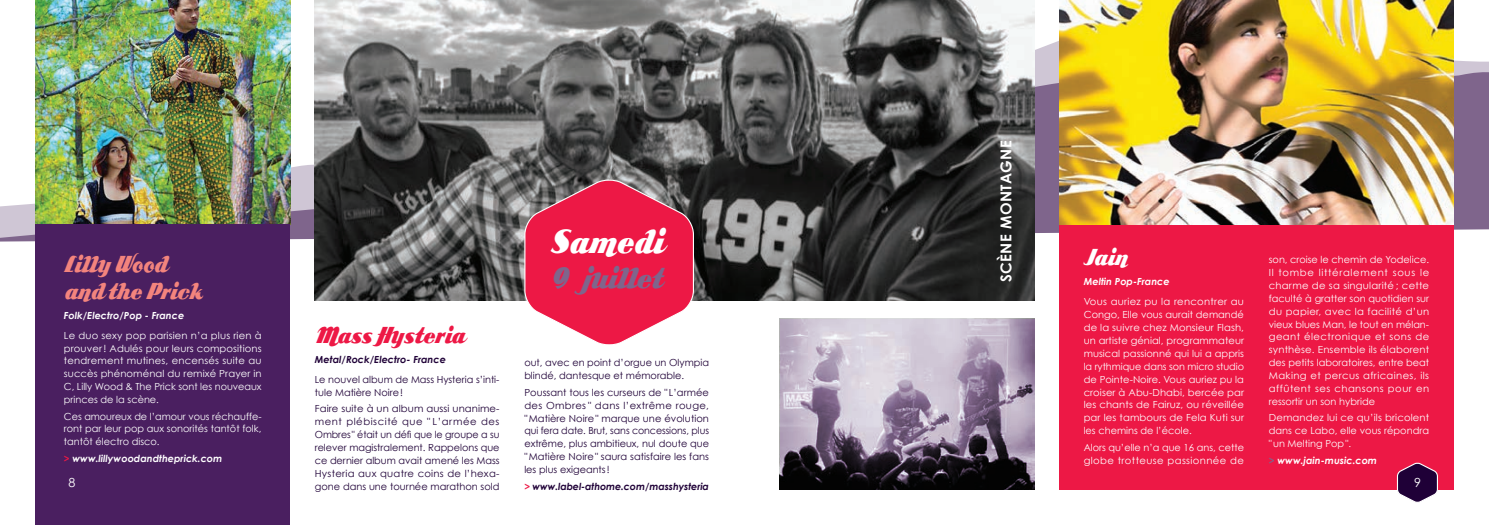
<style>
.page{position:relative;width:1489px;height:525px;background:#fff}
.page>*{position:absolute;margin:0;border:0;box-sizing:border-box;transform-origin:0 0}
.t1{font:32.75px "ARB85 Poster Script JAN 39 Normal";color:#fff;scale:.75 1}
.t2{font:28.62px "ARB85 Poster Script JAN 39 Normal";letter-spacing:.01em;color:#7f658c;scale:.75 1}
.Nom_groupe{font:22.5px/27px "ARB85 Poster Script JAN 39 Normal";color:#f3847d;scale:.75 1}
.Nom_groupe-2{font:22.5px "ARB85 Poster Script JAN 39 Normal";color:#ed1845;scale:.75 1}
.Nom_groupe-3{font:22.5px "ARB85 Poster Script JAN 39 Normal";color:#fff;scale:.75 1}
.Type_scene{font:700 15px "Century Gothic";letter-spacing:.025em;color:#fff}
.t3{font:12.5px "Century Gothic";color:#fff}
.Text_courant{font:9.75px/12.9px "Century Gothic";color:#fff;text-align:justify}
.Text_courant-2{font:9.75px/12.9px "Century Gothic";color:#1f0037}
.Text_courant-3{font:9.75px/12.9px "Century Gothic";letter-spacing:.035em;color:#fff}
.Lien_site_web{font:italic 700 9.75px "Century Gothic";color:#fff}
.Style_musical{font:italic 700 9.75px "Century Gothic";color:#fff}
.Lien_site_web-2{font:italic 700 9.75px "Century Gothic";letter-spacing:-.005em;color:#1f0037}
.Style_musical-2{font:italic 700 9.75px "Century Gothic";color:#1f0037}
.s1{color:#ed1845}
.s2{color:#7f658c}
</style>
<div class="page">
<svg style="left:0;top:34px;width:1488px;height:208px"></svg>
<img style="left:35px;top:0;width:255px;height:224px">
<div style="left:35px;top:224px;width:255px;height:300px;background:#4a1f60"></div>
<div style="left:1059px;top:224px;width:394px;height:265px;background:#ed1845"></div>
<img style="left:1059px;top:0;width:394px;height:224px">
<svg style="left:1396px;top:462px;width:42px;height:41px"></svg>
<img style="left:315px;top:0;width:719px;height:300px">
<svg style="left:523px;top:179px;width:171px;height:166px"></svg>
<svg style="left:780px;top:318px;width:254px;height:171px"></svg>
<p class="Nom_groupe" style="left:64px;top:251px;width:185px">Lilly Wood and the Prick</p>
<p class="Style_musical" style="left:64px;top:309px;width:122px">Folk/Electro/Pop - France</p>
<p class="Text_courant" style="left:64px;top:328px;width:199px">Le duo sexy pop parisien n’a plus rien à prouver! Adulés pour leurs compositions tendrement mutines, encensés suite au succès phénoménal du remixé Prayer in C, Lilly Wood &amp; The Prick sont les nouveaux princes de la scène.</p>
<p class="Text_courant" style="left:64px;top:409px;width:199px">Ces amoureux de l’amour vous réchauffe&shy;ront par leur pop aux sonorités tantôt folk, tantôt électro disco.</p>
<p class="Lien_site_web" style="left:64px;top:451px;width:160px"><span class="s1">&gt;</span> www.lillywoodandtheprick.com</p>
<p class="t3" style="left:68px;top:474px;width:8px">8</p>
<p class="Nom_groupe-2" style="left:315px;top:323px;width:201px">Mass Hysteria</p>
<p class="Style_musical-2" style="left:315px;top:353px;width:133px">Metal/Rock/Electro- France</p>
<p class="Text_courant-2" style="left:315px;top:372px;width:186px">Le nouvel album de Mass Hysteria s’inti&shy;tule Matière Noire!</p>
<p class="Text_courant-2" style="left:315px;top:402px;width:186px;text-align:justify">Faire suite à un album aussi unanime&shy;ment plébiscité que " L’armée des Ombres" était un défi que le groupe a su relever magistralement. Rappelons que ce dernier album avait amené les Mass Hysteria aux quatre coins de l’hexa&shy;gone dans une tournée marathon sold</p>
<p class="t1" style="left:549px;top:225px;width:152px">Samedi</p>
<p class="t2" style="left:550px;top:263px;width:150px">9 juillet</p>
<p class="Text_courant-2" style="left:524px;top:356px;width:186px">out, avec en point d’orgue un Olympia blindé, dantesque et mémorable.</p>
<p class="Text_courant-2" style="left:524px;top:385px;width:186px;text-align:justify">Poussant tous les curseurs de " L’armée des Ombres " dans l’extrême rouge, "Matière Noire" marque une évolution qui fera date. Brut, sans concessions, plus extrême, plus ambitieux, nul doute que "Matière Noire" saura satisfaire les fans les plus exigeants!</p>
<p class="Lien_site_web-2" style="left:524px;top:479px;width:186px"><span class="s1">&gt;</span> www.label-athome.com/masshysteria</p>
<p class="Type_scene" style="left:996px;top:282px;width:143px;rotate:-90deg">SCÈNE MONTAGNE</p>
<p class="Nom_groupe-3" style="left:1083px;top:246px;width:59px">Jain</p>
<p class="Style_musical" style="left:1083px;top:275px;width:87px">Meltin Pop-France</p>
<p class="Text_courant" style="left:1083px;top:295px;width:162px">Vous auriez pu la rencontrer au Congo, Elle vous aurait demandé de la suivre chez Monsieur Flash, un artiste génial, programmateur musical passionné qui lui a appris la rythmique dans son micro studio de Pointe-Noire. Vous auriez pu la croiser à Abu-Dhabi, bercée par les chants de Fairuz, ou réveillée par les tambours de Fela Kuti sur les chemins de l’école.</p>
<p class="Text_courant-3" style="left:1083px;top:440px;width:162px">Alors qu’elle n’a que 16 ans, cette globe trotteuse passionnée de</p>
<p class="Text_courant" style="left:1268px;top:253px;width:162px">son, croise le chemin de Yodelice.<br>Il tombe littéralement sous le charme de sa singularité ; cette faculté à gratter son quotidien sur du papier, avec la facilité d’un vieux blues Man, le tout en mélan&shy;geant électronique et sons de synthèse. Ensemble ils élaborent des petits laboratoires, entre beat Making et percus africaines, ils affûtent ses chansons pour en ressortir un son hybride</p>
<p class="Text_courant" style="left:1268px;top:411px;width:162px">Demandez lui ce qu’ils bricolent dans ce Labo, elle vous répondra "un Melting Pop".</p>
<p class="Lien_site_web" style="left:1268px;top:453px;width:110px"><span class="s2">&gt;</span> www.jain-music.com</p>
<p class="t3" style="left:1413px;top:474px;width:8px">9</p>
</div>
